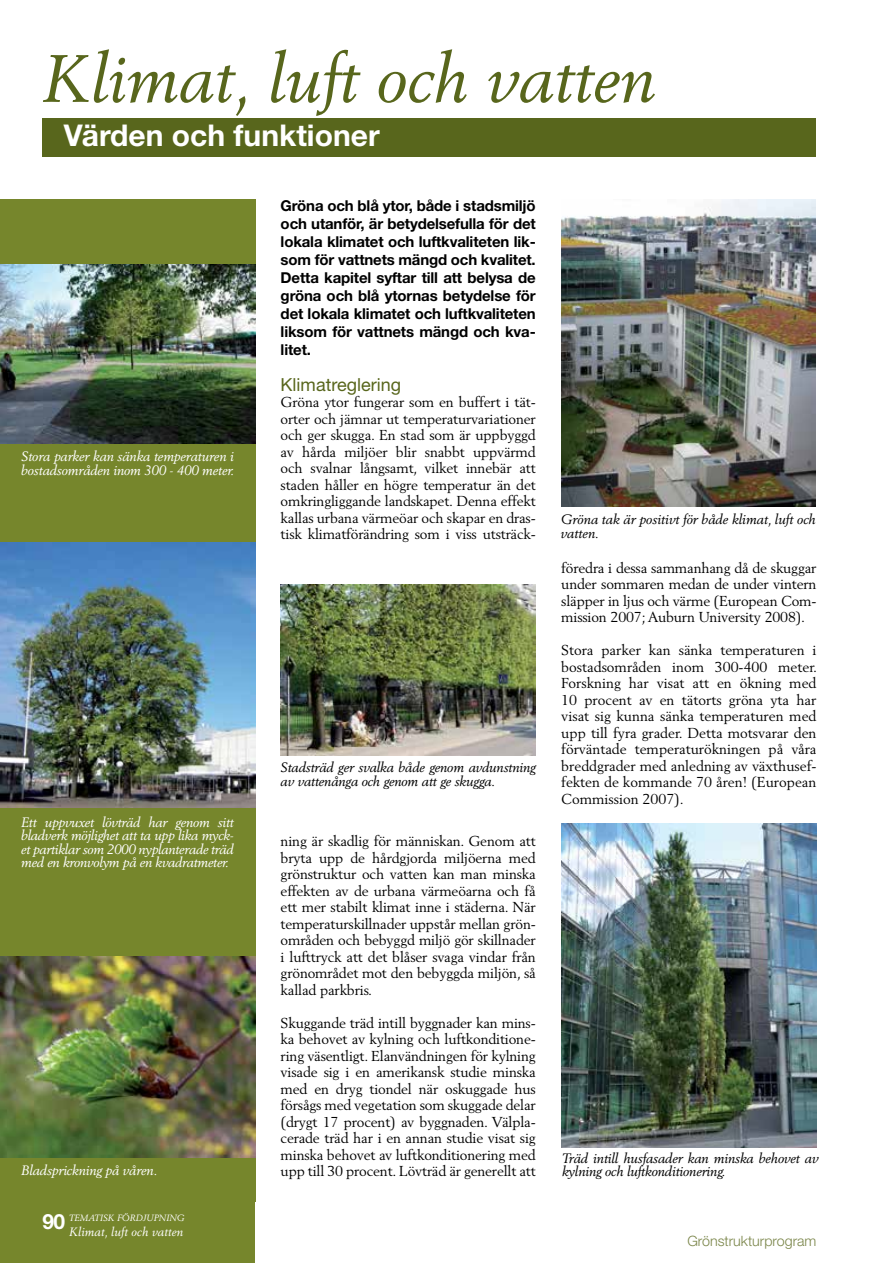
<style>
.page{position:relative;width:893px;height:1263px;background:#fff}
.page>*{position:absolute;margin:0;border:0;box-sizing:border-box;transform-origin:0 0}
.Rubrik_avsnitt{font:italic 66px "Berling LT Std";color:#58661c}
.Rubrik_i_remsa{font:700 30px "Helvetica Neue LT Std";color:#fff}
.t1{font:700 21px "Helvetica Neue LT Std";color:#fff}
.Mellanrubrik{font:18px "Helvetica Neue LT Std";color:#58661c}
.Ingress{font:700 15px/18px "Helvetica Neue LT Std";letter-spacing:-.01em;color:#000;text-align:justify}
.Brödtext{font:14.25px/16.5px "Berling LT Std";letter-spacing:-.01em;color:#000;text-align:justify}
.t2{font:300 14.25px "Helvetica Neue LT Std";color:#7a8549}
.Bildtext_vit{font:italic 13.5px/13.5px "Berling LT Std";letter-spacing:-.01em;color:#fff}
.Bildtext{font:italic 13.5px/13.5px "Berling LT Std";letter-spacing:-.01em;color:#000}
.t3{font:italic 12px "Berling LT Std";letter-spacing:.01em;color:#fff}
.Innehållsförteckning{font:italic 9px "Berling LT Std";color:#fff}
</style>
<div class="page">
<div style="left:0;top:1178px;width:255px;height:85px;background:#76862c"></div>
<div style="left:0;top:200px;width:255px;height:1002px;background:#76862c"></div>
<div style="left:42px;top:118px;width:774px;height:38px;background:#58661c"></div>
<img style="left:0;top:957px;width:255px;height:201px">
<img style="left:0;top:264px;width:255px;height:180px">
<img style="left:281px;top:584px;width:255px;height:171px">
<img style="left:561px;top:823px;width:256px;height:324px">
<img style="left:0;top:542px;width:255px;height:266px">
<img style="left:561px;top:200px;width:255px;height:306px">
<p class="Rubrik_avsnitt" style="left:42px;top:39px;width:615px">Klimat, luft och vatten</p>
<p class="Rubrik_i_remsa" style="left:64px;top:117px;width:317px">Värden och funktioner</p>
<p class="Bildtext_vit" style="left:21px;top:450px;width:215px">Stora parker kan sänka temperaturen i bostadsområden inom 300 - 400 meter.</p>
<p class="Bildtext_vit" style="left:21px;top:815px;width:214px;text-align:justify">Ett uppvuxet lövträd har genom sitt bladverk möjlighet att ta upp lika myck&shy;et partiklar som 2000 nyplanterade träd med en kronvolym på en kvadratmeter.</p>
<p class="Bildtext_vit" style="left:21px;top:1163px;width:138px">Bladsprickning på våren.</p>
<p class="Innehållsförteckning" style="left:69px;top:1213px;width:117px">TEMATISK FÖRDJUPNING</p>
<p class="t3" style="left:69px;top:1225px;width:116px">Klimat, luft och vatten</p>
<h3 class="t1" style="left:43px;top:1209px;width:24px">90</h3>
<p class="Ingress" style="left:281px;top:196px;width:257px">Gröna och blå ytor, både i stadsmiljö och utanför, är betydelsefulla för det lokala klimatet och luftkvaliteten lik&shy;som för vattnets mängd och kvalitet.<br>Detta kapitel syftar till att belysa de gröna och blå ytornas betydelse för det lokala klimatet och luftkvaliteten liksom för vattnets mängd och kva&shy;litet.</p>
<p class="Mellanrubrik" style="left:281px;top:373px;width:122px">Klimatreglering</p>
<p class="Brödtext" style="left:281px;top:394px;width:257px">Gröna ytor fungerar som en buffert i tät&shy;orter och jämnar ut temperaturvariationer och ger skugga. En stad som är uppbyggd av hårda miljöer blir snabbt uppvärmd och svalnar långsamt, vilket innebär att staden håller en högre temperatur än det omkringliggande landskapet. Denna effekt kallas urbana värmeöar och skapar en dras&shy;tisk klimatförändring som i viss utsträck-</p>
<p class="Bildtext" style="left:281px;top:761px;width:257px">Stadsträd ger svalka både genom avdunstning av vattenånga och genom att ge skugga.</p>
<p class="Brödtext" style="left:281px;top:833px;width:257px">ning är skadlig för människan. Genom att bryta upp de hårdgjorda miljöerna med grönstruktur och vatten kan man minska effekten av de urbana värmeöarna och få ett mer stabilt klimat inne i städerna. När temperaturskillnader uppstår mellan grön&shy;områden och bebyggd miljö gör skillnader i lufttryck att det blåser svaga vindar från grönområdet mot den bebyggda miljön, så kallad parkbris.</p>
<p class="Brödtext" style="left:281px;top:1014px;width:257px">Skuggande träd intill byggnader kan mins&shy;ka behovet av kylning och luftkonditione&shy;ring väsentligt. Elanvändningen för kylning visade sig i en amerikansk studie minska med en dryg tiondel när oskuggade hus försågs med vegetation som skuggade delar (drygt 17 procent) av byggnaden. Välpla&shy;cerade träd har i en annan studie visat sig minska behovet av luftkonditionering med upp till 30 procent. Lövträd är generellt att</p>
<p class="Bildtext" style="left:561px;top:513px;width:257px">Gröna tak är positivt för både klimat, luft och vatten.</p>
<p class="Brödtext" style="left:561px;top:559px;width:257px">föredra i dessa sammanhang då de skuggar under sommaren medan de under vintern släpper in ljus och värme (European Com&shy;mission 2007; Auburn University 2008).</p>
<p class="Brödtext" style="left:561px;top:642px;width:257px">Stora parker kan sänka temperaturen i bostadsområden inom 300-400 meter.<br>Forskning har visat att en ökning med 10 procent av en tätorts gröna yta har visat sig kunna sänka temperaturen med upp till fyra grader. Detta motsvarar den förväntade temperaturökningen på våra breddgrader med anledning av växthusef&shy;fekten de kommande 70 åren! (European Commission 2007).</p>
<p class="Bildtext" style="left:562px;top:1151px;width:258px">Träd intill husfasader kan minska behovet av kylning och luftkonditionering.</p>
<p class="t2" style="left:687px;top:1232px;width:131px">Grönstrukturprogram</p>
</div>
